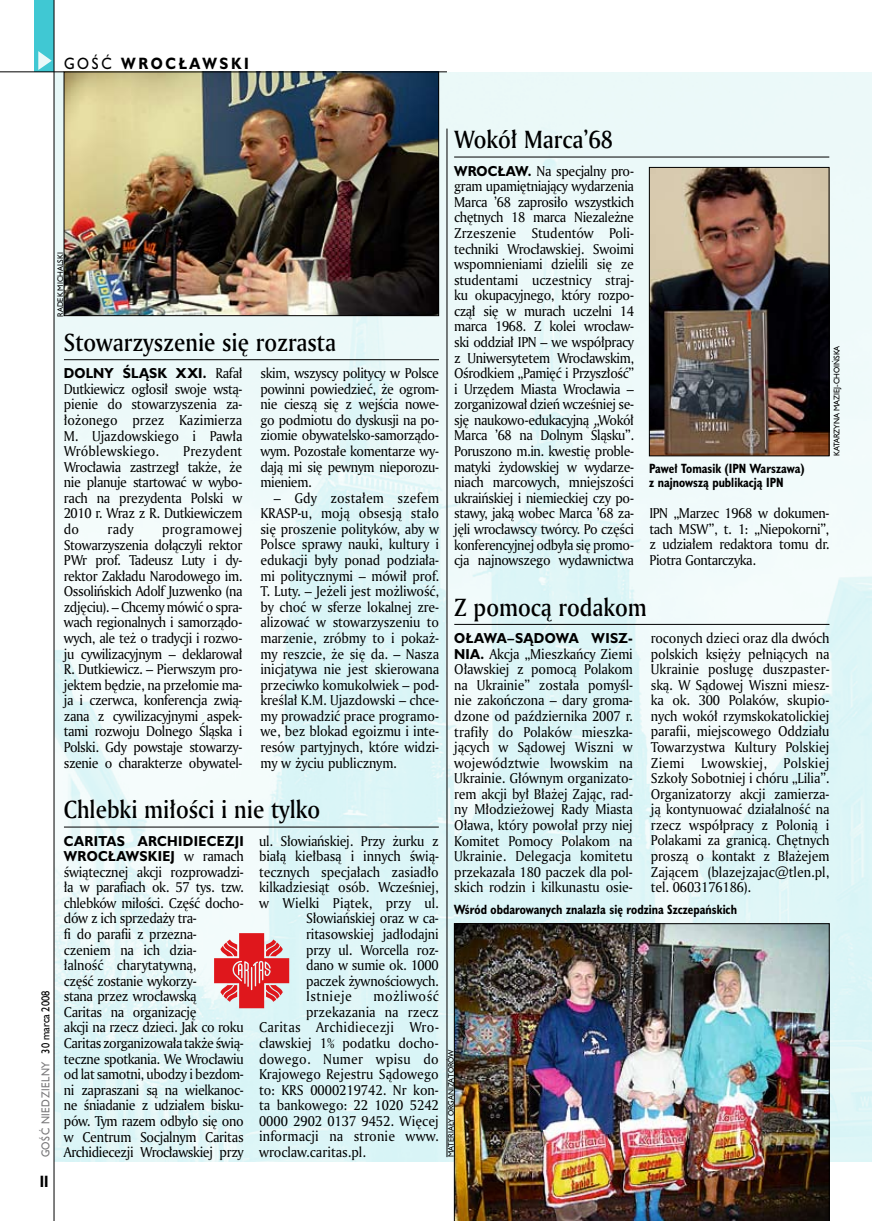
<style>
.page{position:relative;width:872px;height:1221px;background:#fff}
.page>*{position:absolute;margin:0;border:0;box-sizing:border-box;transform-origin:0 0}
.t1{font:24px "Amerigo Md PL";color:#000;scale:.9 1}
.t2{font:700 15px "Humanst 521 PL";letter-spacing:.2em;color:#000;scale:.9 1}
.t3{font:700 15px "Humanst 521 Cn PL";color:#000;scale:.94 1}
.t4{font:13.8px/15.6px "Amerigo PL";letter-spacing:-.02em;color:#000;text-align:justify;scale:.94 1}
.t5{font:13.8px "Amerigo PL";color:#000;scale:.94 1}
.t6{font:13.8px "Amerigo PL";letter-spacing:.025em;color:#000;scale:.94 1}
.t7{font:13.8px "Amerigo PL";letter-spacing:.015em;color:#000;scale:.94 1}
.t8{font:13.8px "Amerigo PL";letter-spacing:.02em;color:#000;scale:.94 1}
.t9{font:13.8px "Amerigo PL";letter-spacing:.035em;color:#000;scale:.94 1}
.t10{font:700 13.2px/15.6px "Humanst 521 PL";letter-spacing:.025em;color:#000;scale:.94 1}
.t11{font:700 12.3px/14.4px "Humanst 521 Cn PL";color:#000;scale:.94 1}
.t12{font:10.5px "Humanst 521 PL";letter-spacing:.05em;color:#787779;scale:.9 1}
.t13{font:7.5px "Humanst 521 PL";color:#000;scale:.94 1}
.s1{font-weight:400}
.s2{font-family:"Humanst 521 PL";font-weight:700;font-size:13.2px}
.s3{font-family:"Amerigo PL";font-weight:400;font-size:13.8px}
.s4{color:#000}
</style>
<div class="page">
<div style="left:35px;top:0;width:19px;height:72px;background:#40c8d3"></div>
<svg style="left:38px;top:51px;width:14px;height:19px"></svg>
<img style="left:55px;top:72px;width:817px;height:1089px">
<hr style="left:0;top:72px;width:447px;height:1px;background:#000">
<hr style="left:54px;top:0;width:1px;height:1220px;background:#000">
<hr style="left:447px;top:129px;width:1px;height:1027px;background:#000">
<hr style="left:64px;top:826px;width:375px;height:1px;background:#000">
<svg style="left:214px;top:933px;width:75px;height:75px;background:#e16d70"></svg>
<img style="left:454px;top:923px;width:375px;height:297px">
<hr style="left:454px;top:624px;width:375px;height:1px;background:#000">
<hr style="left:64px;top:359px;width:375px;height:1px;background:#000">
<img style="left:66px;top:74px;width:371px;height:240px">
<div style="left:64px;top:72px;width:375px;height:244px;border:1px solid #000"></div>
<hr style="left:454px;top:157px;width:375px;height:1px;background:#000">
<img style="left:651px;top:169px;width:176px;height:285px">
<div style="left:649px;top:167px;width:180px;height:289px;border:1px solid #000"></div>
<p class="t2" style="left:64px;top:53px;width:207px"><span class="s1">goŚĆ</span> WROCŁAWSKI</p>
<h1 class="t1" style="left:454px;top:123px;width:178px">Wokół Marca’68</h1>
<p class="t4" style="left:454px;top:162px;width:193px"><span class="s2">WROCŁAW.</span> Na specjalny pro&shy;gram upamiętniający wydarzenia Marca ’68 zaprosiło wszystkich chętnych 18 marca Niezależne Zrzeszenie Studentów Poli&shy;techniki Wrocławskiej. Swoimi wspomnieniami dzielili się ze studentami uczestnicy straj&shy;ku okupacyjnego, który rozpo&shy;czął się w murach uczelni 14 marca 1968. Z kolei wrocław&shy;ski oddział IPN – we współpracy z Uniwersytetem Wrocławskim, Ośrodkiem „Pamięć i Przyszłość” i Urzędem Miasta Wrocławia – zorganizował dzień wcześniej se&shy;sję naukowo-edukacyjną „Wokół Marca ’68 na Dolnym Śląsku”.<br>Poruszono m.in. kwestię proble&shy;matyki żydowskiej w wydarze&shy;niach marcowych, mniejszości ukraińskiej i niemieckiej czy po&shy;stawy, jaką wobec Marca ’68 za&shy;jęli wrocławscy twórcy. Po części konferencyjnej odbyła się promo&shy;cja najnowszego wydawnictwa</p>
<p class="t13" style="left:55px;top:316px;width:70px;rotate:-90deg">Radek Mic halski</p>
<h1 class="t1" style="left:64px;top:326px;width:304px">Stowarzyszenie się rozrasta</h1>
<p class="t10" style="left:64px;top:365px;width:191px">DOLNY ŚLĄSK XXI . <span class="s3">Rafał</span></p>
<p class="t4" style="left:64px;top:380px;width:192px">Dutkiewicz ogłosił swoje wstą&shy;pienie do stowarzyszenia za&shy;łożonego przez Kazimierza M. Ujazdowskiego i Pawła Wróblewskiego.</p>
<p class="t13" style="left:831px;top:456px;width:117px;rotate:-90deg">Katarzyna Maziej-Choińska</p>
<p class="t4" style="left:260px;top:365px;width:192px">skim, wszyscy politycy w Polsce powinni powiedzieć, że ogrom&shy;nie cieszą się z wejścia nowe&shy;go podmiotu do dyskusji na po&shy;ziomie obywatelsko-samorządo&shy;wym. Pozostałe komentarze wy&shy;dają mi się pewnym nieporozu&shy;mieniem.</p>
<p class="t4" style="left:260px;top:489px;width:192px;text-indent:13px">– Gdy zostałem szefem KRASP-u, moją obsesją stało się proszenie polityków, aby w Polsce sprawy nauki, kultury i edukacji były ponad podziała&shy;mi politycznymi – mówił prof.<br>T. Luty. – Jeżeli jest możliwość, by choć w sferze lokalnej zre&shy;alizować w stowarzyszeniu to marzenie, zróbmy to i pokaż&shy;my reszcie, że się da. – Nasza inicjatywa nie jest skierowana przeciwko komukolwiek – pod&shy;kreślał K.M. Ujazdowski – chce&shy;my prowadzić prace programo&shy;we, bez blokad egoizmu i inte&shy;resów partyjnych, które widzi&shy;my w życiu publicznym.</p>
<p class="t4" style="left:64px;top:443px;width:192px;text-indent:119px">Prezydent Wrocławia zastrzegł także, że nie planuje startować w wybo&shy;rach na prezydenta Polski w 2010 r. Wraz z R. Dutkiewiczem do</p>
<p class="t11" style="left:649px;top:461px;width:167px">Paweł Tomasik (IPN Warszawa) z najnowszą publikacją IPN</p>
<p class="t4" style="left:649px;top:505px;width:193px">IPN „Marzec 1968 w dokumen&shy;tach MSW”, t. 1: „Niepokorni”, z udziałem redaktora tomu dr.<br>Piotra Gontarczyka.</p>
<p class="t4" style="left:108px;top:521px;width:29px">rady</p>
<p class="t4" style="left:64px;top:521px;width:192px;text-indent:98px">programowej Stowarzyszenia dołączyli rektor PWr prof. Tadeusz Luty i dy&shy;rektor Zakładu Narodowego im.<br>Ossolińskich Adolf Juzwenko (na zdjęciu). – Chcemy mówić o spra&shy;wach regionalnych i samorządo&shy;wych, ale też o tradycji i rozwo&shy;ju cywilizacyjnym – deklarował R. Dutkiewicz. – Pierwszym pro&shy;jektem będzie, na przełomie ma&shy;ja i czerwca, konferencja zwią&shy;zana z cywilizacyjnymi aspek&shy;tami rozwoju Dolnego Śląska i Polski. Gdy powstaje stowarzy&shy;szenie o charakterze obywatel-</p>
<h1 class="t1" style="left:454px;top:590px;width:215px">Z pomocą rodakom</h1>
<p class="t4" style="left:651px;top:630px;width:192px">roconych dzieci oraz dla dwóch polskich księży pełniących na Ukrainie posługę duszpaster&shy;ską. W Sądowej Wiszni miesz&shy;ka ok. 300 Polaków, skupio&shy;nych wokół rzymskokatolickiej parafii, miejscowego Oddziału Towarzystwa Kultury Polskiej Ziemi Lwowskiej, Polskiej Szkoły Sobotniej i chóru „Lilia”.<br>Organizatorzy akcji zamierza&shy;ją kontynuować działalność na rzecz współpracy z Polonią i Polakami za granicą. Chętnych proszą o kontakt z Błażejem Zającem (blazejzajac@tlen.pl, tel. 0603176186).</p>
<p class="t10" style="left:454px;top:630px;width:191px">O ŁAWA–SĄDOWA WISZ-</p>
<p class="t4" style="left:454px;top:645px;width:191px"><span class="s2">NIA.</span> Akcja „Mieszkańcy Ziemi Oławskiej z pomocą Polakom na Ukrainie” została pomyśl&shy;nie zakończona – dary groma&shy;dzone od października 2007 r. trafiły do Polaków mieszka&shy;jących w Sądowej Wiszni w województwie lwowskim na Ukrainie. Głównym organizato&shy;rem akcji był Błażej Zając, rad&shy;ny Młodzieżowej Rady Miasta Oława, który powołał przy niej Komitet Pomocy Polakom na Ukrainie. Delegacja komitetu przekazała 180 paczek dla pol&shy;skich rodzin i kilkunastu osie-</p>
<h1 class="t1" style="left:64px;top:793px;width:286px">Chlebki miłości i nie tylko</h1>
<p class="t10" style="left:64px;top:832px;width:193px">CARITAS ARCHIDIECEZJI<br>WROCŁAWSKIEJ <span class="s3">w ramach</span></p>
<p class="t4" style="left:64px;top:863px;width:193px;text-align:left">świątecznej akcji rozprowadzi&shy;ła w parafiach ok. 57 tys. tzw. chlebków miłości. Część docho&shy;dów z ich sprzedaży tra-<br>fi do parafii z przezna&shy;czeniem na ich dzia-<br>łalność charytatywną,<br>część zostanie wykorzy-<br>stana przez wrocławską<br>Caritas na organizację<br>akcji na rzecz dzieci. Jak co roku<br>Caritas zorganizowała także świą&shy;teczne spotkania. We Wrocławiu od lat samotni, ubodzy i bezdom&shy;ni zapraszani są na wielkanoc&shy;ne śniadanie z udziałem bisku&shy;pów. Tym razem odbyło się ono w Centrum Socjalnym Caritas<br>Archidiecezji Wrocławskiej przy</p>
<p class="t4" style="left:259px;top:832px;width:193px">ul. Słowiańskiej. Przy żurku z</p>
<p class="t4" style="left:259px;top:848px;width:193px">białą kiełbasą i innych świą-</p>
<p class="t4" style="left:259px;top:863px;width:193px">tecznych specjałach zasiadło</p>
<p class="t4" style="left:259px;top:879px;width:193px">kilkadziesiąt osób. Wcześniej,</p>
<p class="t5" style="left:259px;top:893px;width:193px">w Wielki Piątek, przy ul.</p>
<p class="t4" style="left:306px;top:910px;width:143px">Słowiańskiej oraz w ca-</p>
<p class="t4" style="left:306px;top:925px;width:143px">ritasowskiej jadłodajni</p>
<p class="t4" style="left:306px;top:941px;width:143px">przy ul. Worcella roz-</p>
<p class="t4" style="left:306px;top:956px;width:143px">dano w sumie ok. 1000</p>
<p class="t4" style="left:306px;top:972px;width:143px">paczek żywnościowych.</p>
<p class="t9" style="left:306px;top:987px;width:50px">Istnieje</p>
<p class="t9" style="left:373px;top:987px;width:71px">możliwość</p>
<p class="t5" style="left:306px;top:1002px;width:143px">przekazania na rzecz</p>
<p class="t6" style="left:259px;top:1018px;width:193px">Caritas Archidiecezji Wro-</p>
<p class="t5" style="left:259px;top:1033px;width:193px">cławskiej 1% podatku docho-</p>
<p class="t8" style="left:259px;top:1049px;width:193px">dowego. Numer wpisu do</p>
<p class="t5" style="left:259px;top:1064px;width:193px">Krajowego Rejestru Sądowego</p>
<p class="t5" style="left:259px;top:1080px;width:193px">to: KRS 0000219742. Nr kon-</p>
<p class="t5" style="left:259px;top:1096px;width:193px">ta bankowego: 22 1020 5242</p>
<p class="t5" style="left:259px;top:1111px;width:193px">0000 2902 0137 9452. Więcej</p>
<p class="t7" style="left:259px;top:1127px;width:193px">informacji na stronie www.</p>
<p class="t5" style="left:259px;top:1142px;width:115px">wroclaw.caritas.pl.</p>
<p class="t11" style="left:454px;top:902px;width:302px">Wśród obdarowanych znalazła się rodzina Szczepańskich</p>
<p class="t12" style="left:38px;top:1157px;width:187px;rotate:-90deg">goŚĆ Niedzielny <span class="s4">30 marca 2008</span></p>
<p class="t3" style="left:40px;top:1170px;width:11px">II</p>
<p class="t13" style="left:446px;top:1156px;width:116px;rotate:-90deg">Materiały organizatorów</p>
</div>
